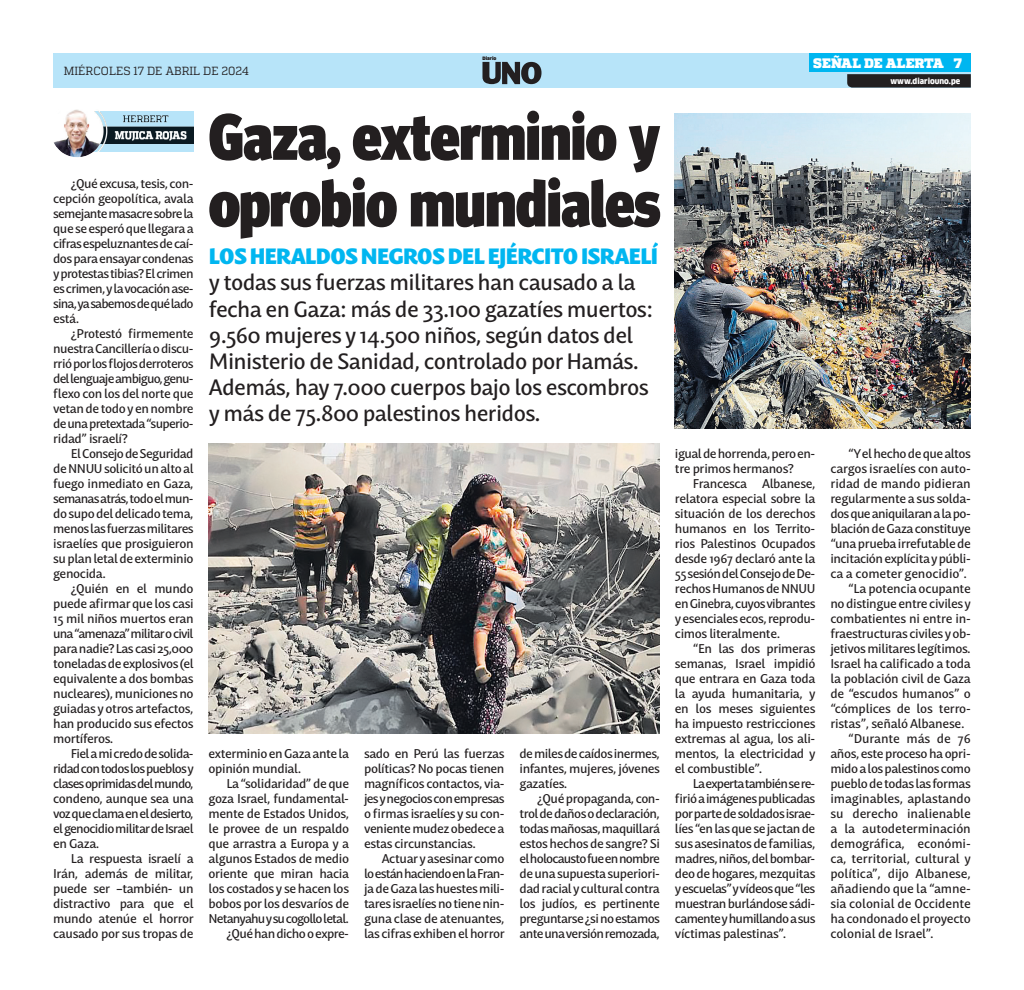
<style>
.page{position:relative;width:1024px;height:990px;background:#fff}
.page>*{position:absolute;margin:0;border:0;box-sizing:border-box;transform-origin:0 0}
.TITULAR{font:900 65.62px/66.6px "Meta Head OT";letter-spacing:-.015em;color:#231f20;scale:.91 1}
.t1{font:500 21.88px/26.1px "Mastro Sans";letter-spacing:-.03em;color:#231f20}
.t2{font:900 13.75px "Quadon";color:#fff}
.TEXTO_NOTA{font:500 12.5px/15px "Mastro Sans";letter-spacing:-.035em;color:#231f20;text-align:justify}
.t3{font:11.75px "Quadon";color:#231f20;scale:.95 1}
.t4{font:900 7.88px "Clan Pro";color:#fff;scale:.95 1}
.t5{font:900 4.62px "Clan Pro";letter-spacing:-.01em;color:#231f20}
.s1{font-weight:900;color:#00b6f0}
</style>
<div class="page">
<div style="left:53px;top:53px;width:918px;height:35px;background:#b7e4f9"></div>
<div style="left:809px;top:53px;width:162px;height:19px;background:#00b6f0"></div>
<svg style="left:847px;top:74px;width:124px;height:14px"></svg>
<svg style="left:482px;top:62px;width:59px;height:22px"></svg>
<img style="left:209px;top:443px;width:451px;height:290px">
<img style="left:53px;top:109px;width:141px;height:48px">
<img style="left:675px;top:113px;width:296px;height:315px">
<p class="t3" style="left:64px;top:64px;width:196px">MIÉRCOLES 17 DE ABRIL DE 2024</p>
<p class="t5" style="left:482px;top:56px;width:15px">Diario</p>
<p class="TEXTO_NOTA" style="left:53px;top:175px;width:142px;text-indent:18px">¿Qué excusa, tesis, con&shy;cepción geopolítica, avala semejante masacre sobre la que se esperó que llegara a cifras espeluznantes de caí&shy;dos para ensayar condenas y protestas tibias? El crimen es crimen, y la vocación ase&shy;sina, ya sabemos de qué lado está.</p>
<p class="TEXTO_NOTA" style="left:53px;top:325px;width:142px;text-indent:18px">¿Protestó firmemente nuestra Cancillería o discu&shy;rrió por los flojos derroteros del lenguaje ambiguo, genu&shy;flexo con los del norte que vetan de todo y en nombre de una pretextada “superio&shy;ridad” israelí?</p>
<p class="TEXTO_NOTA" style="left:53px;top:445px;width:142px;text-indent:18px">El Consejo de Seguridad de NNUU solicitó un alto al fuego inmediato en Gaza, semanas atrás, todo el mun&shy;do supo del delicado tema, menos las fuerzas militares israelíes que prosiguieron su plan letal de exterminio genocida.</p>
<p class="TEXTO_NOTA" style="left:53px;top:580px;width:142px;text-indent:18px">¿Quién en el mundo puede afirmar que los casi 15 mil niños muertos eran una “amenaza” militar o civil para nadie? Las casi 25,000 toneladas de explosivos (el equivalente a dos bombas nucleares), municiones no guiadas y otros artefactos, han producido sus efectos mortíferos.</p>
<p class="TEXTO_NOTA" style="left:53px;top:745px;width:142px;text-indent:18px">Fiel a mi credo de solida&shy;ridad con todos los pueblos y clases oprimidas del mundo, condeno, aunque sea una voz que clama en el desierto, el genocidio militar de Israel en Gaza.</p>
<p class="TEXTO_NOTA" style="left:53px;top:850px;width:142px;text-indent:18px">La respuesta israelí a Irán, además de militar, puede ser –también- un distractivo para que el mundo atenúe el horror causado por sus tropas de</p>
<p class="TITULAR" style="left:209px;top:102px;width:498px">Gaza, exterminio y oprobio mundiales</p>
<p class="t1" style="left:209px;top:242px;width:451px"><span class="s1">LOS HERALDOS NEGROS DEL EJÉRCITO ISRAELÍ </span>y todas sus fuerzas militares han causado a la fecha en Gaza: más de 33.100 gazatíes muertos:<br>9.560 mujeres y 14.500 niños, según datos del Ministerio de Sanidad, controlado por Hamás.<br>Además, hay 7.000 cuerpos bajo los escombros y más de 75.800 palestinos heridos.</p>
<p class="TEXTO_NOTA" style="left:209px;top:745px;width:142px">exterminio en Gaza ante la opinión mundial.</p>
<p class="TEXTO_NOTA" style="left:209px;top:775px;width:142px;text-indent:18px">La “solidaridad” de que goza Israel, fundamental&shy;mente de Estados Unidos, le provee de un respaldo que arrastra a Europa y a algunos Estados de medio oriente que miran hacia los costados y se hacen los bobos por los desvaríos de Netanyahu y su cogollo letal.</p>
<p class="TEXTO_NOTA" style="left:226px;top:925px;width:124px">¿Qué han dicho o expre-</p>
<p class="TEXTO_NOTA" style="left:364px;top:745px;width:142px">sado en Perú las fuerzas políticas? No pocas tienen magníficos contactos, via&shy;jes y negocios con empresas o firmas israelíes y su con&shy;veniente mudez obedece a estas circunstancias.</p>
<p class="TEXTO_NOTA" style="left:364px;top:850px;width:142px;text-indent:18px">Actuar y asesinar como lo están haciendo en la Fran&shy;ja de Gaza las huestes mili&shy;tares israelíes no tiene nin&shy;guna clase de atenuantes, las cifras exhiben el horror</p>
<p class="TEXTO_NOTA" style="left:519px;top:745px;width:142px">de miles de caídos inermes, infantes, mujeres, jóvenes gazatíes.</p>
<p class="TEXTO_NOTA" style="left:519px;top:790px;width:142px;text-indent:18px">¿Qué propaganda, con&shy;trol de daños o declaración, todas mañosas, maquillará estos hechos de sangre? Si el holocausto fue en nombre de una supuesta superiori&shy;dad racial y cultural contra los judíos, es pertinente preguntarse ¿si no estamos ante una versión remozada,</p>
<p class="t2" style="left:813px;top:55px;width:132px">SEÑAL DE ALERTA</p>
<p class="t2" style="left:954px;top:55px;width:10px">7</p>
<p class="t4" style="left:890px;top:76px;width:75px">www.diariouno.pe</p>
<p class="TEXTO_NOTA" style="left:675px;top:445px;width:142px">igual de horrenda, pero en&shy;tre primos hermanos?</p>
<p class="TEXTO_NOTA" style="left:675px;top:475px;width:142px;text-indent:18px">Francesca Albanese, relatora especial sobre la situación de los derechos humanos en los Territo&shy;rios Palestinos Ocupados desde 1967 declaró ante la 55 sesión del Consejo de De&shy;rechos Humanos de NNUU en Ginebra, cuyos vibrantes y esenciales ecos, reprodu&shy;cimos literalmente.</p>
<p class="TEXTO_NOTA" style="left:675px;top:640px;width:142px;text-indent:18px">“En las dos primeras semanas, Israel impidió que entrara en Gaza toda la ayuda humanitaria, y en los meses siguientes ha impuesto restricciones extremas al agua, los ali&shy;mentos, la electricidad y el combustible”.</p>
<p class="TEXTO_NOTA" style="left:675px;top:775px;width:142px;text-indent:18px">La experta también se re&shy;firió a imágenes publicadas por parte de soldados israe&shy;líes “en las que se jactan de sus asesinatos de familias, madres, niños, del bombar&shy;deo de hogares, mezquitas y escuelas” y vídeos que “les muestran burlándose sádi&shy;camente y humillando a sus víctimas palestinas”.</p>
<p class="TEXTO_NOTA" style="left:830px;top:445px;width:142px;text-indent:18px">“Y el hecho de que altos cargos israelíes con auto&shy;ridad de mando pidieran regularmente a sus solda&shy;dos que aniquilaran a la po&shy;blación de Gaza constituye “una prueba irrefutable de incitación explícita y públi&shy;ca a cometer genocidio”.</p>
<p class="TEXTO_NOTA" style="left:830px;top:580px;width:142px;text-indent:18px">“La potencia ocupante no distingue entre civiles y combatientes ni entre in&shy;fraestructuras civiles y ob&shy;jetivos militares legítimos.<br>Israel ha calificado a toda la población civil de Gaza de “escudos humanos” o “cómplices de los terro&shy;ristas”, señaló Albanese.</p>
<p class="TEXTO_NOTA" style="left:830px;top:730px;width:142px;text-indent:18px">“Durante más de 76 años, este proceso ha opri&shy;mido a los palestinos como pueblo de todas las formas imaginables, aplastando su derecho inalienable a la autodeterminación demográfica, económi&shy;ca, territorial, cultural y política”, dijo Albanese, añadiendo que la “amne&shy;sia colonial de Occidente ha condonado el proyecto colonial de Israel”.</p>
</div>
